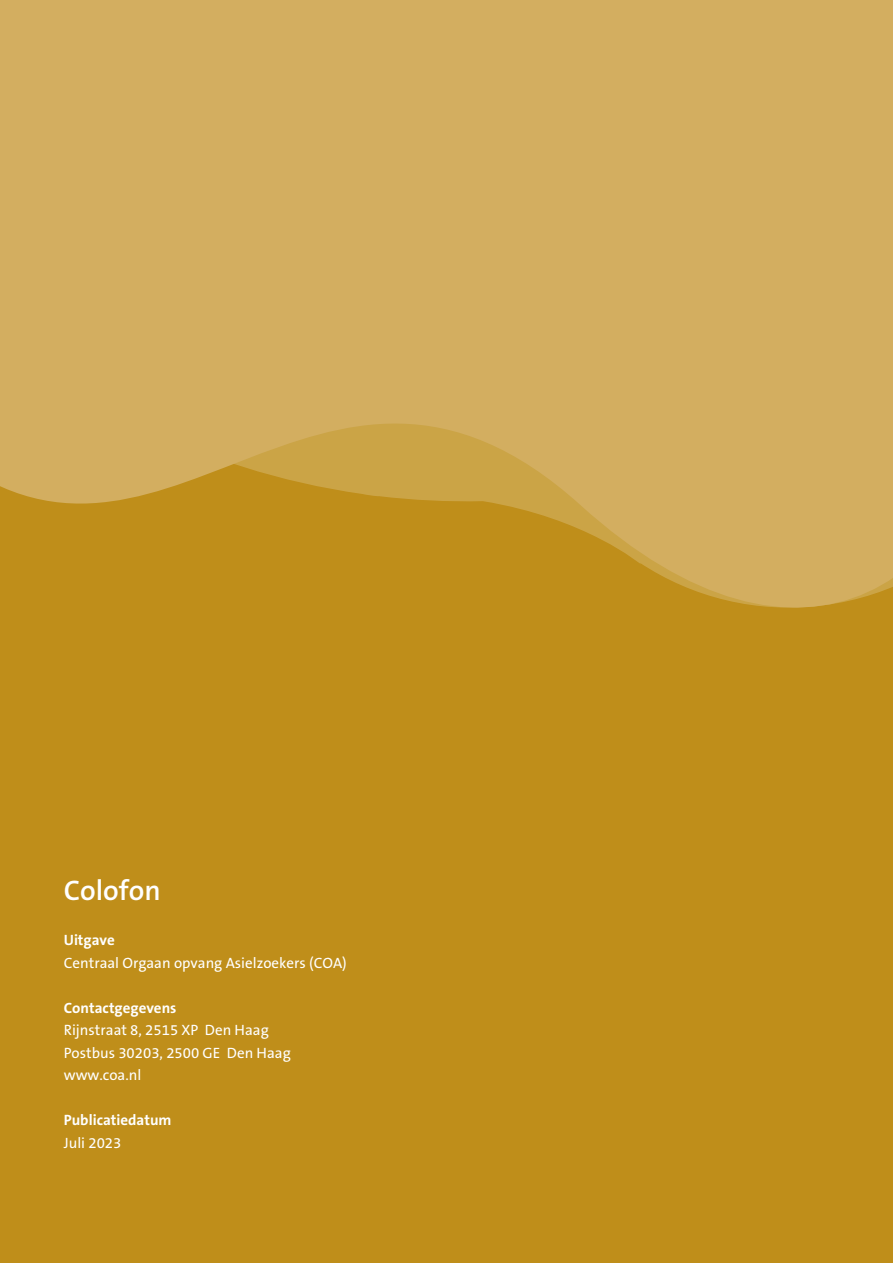
<style>
.page{position:relative;width:893px;height:1263px;background:#bf8e1a}
.page>*{position:absolute;margin:0;border:0;box-sizing:border-box;transform-origin:0 0}
.t1{font:600 28.5px "The Sans B6";color:#fff}
.Body{font:15px "The Sans B5 Plain";color:#fff}
.Body-2{font:700 15px "The Sans B7";color:#fff}
</style>
<div class="page">
<svg style="left:0;top:0;width:893px;height:608px;background:#d0a955"></svg>
<h1 class="t1" style="left:64px;top:875px;width:99px">Colofon</h1>
<p class="Body-2" style="left:64px;top:932px;width:53px">Uitgave</p>
<p class="Body" style="left:64px;top:955px;width:285px">Centraal Orgaan opvang Asielzoekers (COA)</p>
<p class="Body-2" style="left:64px;top:1000px;width:114px">Contactgegevens</p>
<p class="Body" style="left:64px;top:1022px;width:207px">Rijnstraat 8, 2515 XP Den Haag</p>
<p class="Body" style="left:64px;top:1045px;width:229px">Postbus 30203, 2500 GE Den Haag</p>
<p class="Body" style="left:64px;top:1067px;width:79px">www.coa.nl</p>
<p class="Body-2" style="left:64px;top:1112px;width:109px">Publicatiedatum</p>
<p class="Body" style="left:64px;top:1135px;width:59px">Juli 2023</p>
</div>
